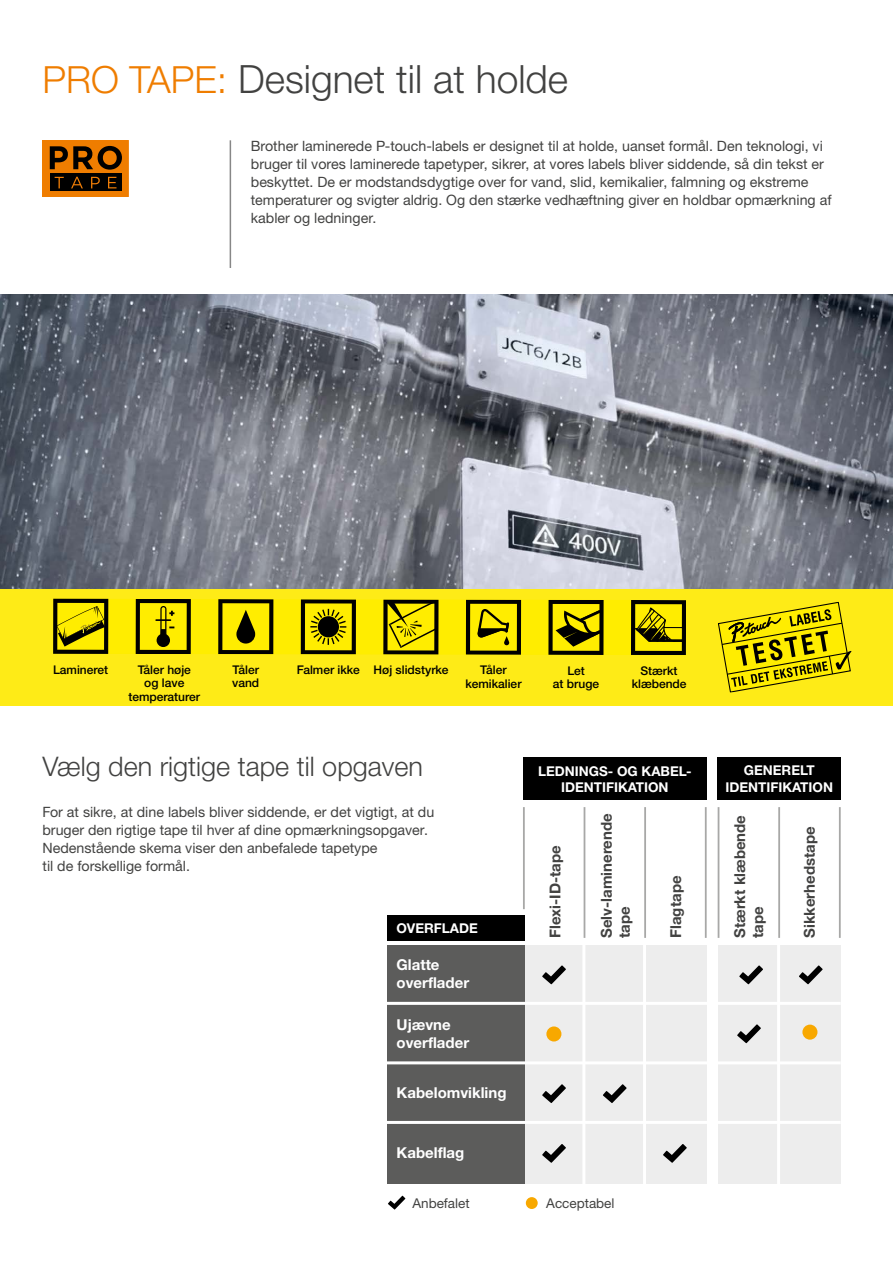
<style>
.page{position:relative;width:893px;height:1263px;background:#fff}
.page>*{position:absolute;margin:0;border:0;box-sizing:border-box;transform-origin:0 0}
.t1{font:300 39px "Helvetica Neue LTW1 G";color:#424241}
.t2{font:300 27px "Helvetica Neue LTW1 G";color:#424241}
.t3{font:700 15px/18px "Helvetica Neue LTW1 G";color:#424241}
.t4{font:700 15px/18px "Helvetica Neue LTW1 G";color:#fff}
.t5{font:14.25px/18px "Helvetica Neue LTW1 G";color:#424241}
.t6{font:700 13.5px/16.5px "Helvetica Neue LTW1 G";color:#fff;text-align:center}
.t7{font:13.5px "Helvetica Neue LTW1 G";color:#424241}
.t8{font:500 12px/13.5px "Helvetica Neue LTW1 G";color:#000;text-align:center}
.s1{font-size:37.5px;color:#ef7d00}
</style>
<div class="page">
<div style="left:0;top:588px;width:893px;height:117px;background:#feeb17"></div>
<svg style="left:53px;top:599px;width:633px;height:56px;background:#b8ab00"></svg>
<img style="left:0;top:294px;width:893px;height:294px">
<div style="left:718px;top:945px;width:123px;height:238px;background:#ededed"></div>
<div style="left:387px;top:915px;width:138px;height:26px;background:#000"></div>
<div style="left:516px;top:945px;width:191px;height:238px;background:#ededed"></div>
<div style="left:802px;top:1024px;width:15px;height:16px;background:#f8a800;border-radius:50%"></div>
<div style="left:387px;top:945px;width:137px;height:238px;background:#5c5c5b"></div>
<hr style="left:387px;top:1061px;width:454px;height:3px;background:#fff">
<hr style="left:387px;top:1121px;width:454px;height:3px;background:#fff">
<hr style="left:777px;top:944px;width:3px;height:254px;background:#fff">
<hr style="left:705px;top:807px;width:2px;height:131px;background:#a8a8a7">
<hr style="left:718px;top:807px;width:1px;height:131px;background:#a8a8a7">
<hr style="left:778px;top:807px;width:2px;height:131px;background:#a8a8a7">
<hr style="left:839px;top:807px;width:2px;height:131px;background:#a8a8a7">
<hr style="left:644px;top:807px;width:2px;height:131px;background:#a8a8a7">
<hr style="left:584px;top:807px;width:1px;height:131px;background:#a8a8a7">
<hr style="left:523px;top:807px;width:2px;height:102px;background:#a8a8a7">
<hr style="left:582px;top:942px;width:3px;height:250px;background:#fff">
<hr style="left:643px;top:940px;width:3px;height:265px;background:#fff">
<div style="left:546px;top:1026px;width:15px;height:15px;background:#f8a800;border-radius:50%"></div>
<svg style="left:799px;top:965px;width:24px;height:19px"></svg>
<svg style="left:737px;top:1024px;width:24px;height:19px"></svg>
<svg style="left:542px;top:965px;width:24px;height:19px"></svg>
<svg style="left:739px;top:965px;width:24px;height:19px"></svg>
<svg style="left:663px;top:1144px;width:24px;height:19px"></svg>
<svg style="left:603px;top:1084px;width:24px;height:19px"></svg>
<svg style="left:542px;top:1084px;width:24px;height:19px"></svg>
<svg style="left:542px;top:1144px;width:24px;height:19px"></svg>
<div style="left:526px;top:1197px;width:12px;height:12px;background:#f8a800;border-radius:50%"></div>
<svg style="left:388px;top:1196px;width:17px;height:13px"></svg>
<div style="left:523px;top:758px;width:184px;height:42px;background:#000"></div>
<div style="left:718px;top:758px;width:123px;height:42px;background:#000"></div>
<hr style="left:387px;top:1002px;width:454px;height:3px;background:#fff">
<svg style="left:718px;top:602px;width:133px;height:91px"></svg>
<div style="left:43px;top:140px;width:86px;height:57px;background:#ef7d00"></div>
<div style="left:50px;top:174px;width:71px;height:17px;background:#000"></div>
<svg style="left:50px;top:146px;width:72px;height:24px"></svg>
<svg style="left:55px;top:177px;width:9px;height:11px"></svg>
<svg style="left:71px;top:177px;width:12px;height:11px"></svg>
<svg style="left:91px;top:177px;width:9px;height:11px"></svg>
<svg style="left:108px;top:177px;width:9px;height:11px"></svg>
<hr style="left:230px;top:140px;width:1px;height:128px;background:#878787">
<h1 class="t1" style="left:43px;top:55px;width:527px"><span class="s1">PRO TAPE:</span> Designet til at holde</h1>
<p class="t5" style="left:251px;top:136px;width:582px">Brother laminerede P-touch-labels er designet til at holde, uanset formål. Den teknologi, vi bruger til vores laminerede tapetyper, sikrer, at vores labels bliver siddende, så din tekst er beskyttet. De er modstandsdygtige over for vand, slid, kemikalier, falmning og ekstreme temperaturer og svigter aldrig. Og den stærke vedhæftning giver en holdbar opmærkning af kabler og ledninger.</p>
<p class="t8" style="left:53px;top:662px;width:57px">Lamineret</p>
<p class="t8" style="left:129px;top:663px;width:73px">Tåler høje<br>og lave temperaturer</p>
<p class="t8" style="left:232px;top:663px;width:28px">Tåler</p>
<p class="t8" style="left:297px;top:663px;width:153px">Falmer ikke Høj slidstyrke</p>
<p class="t8" style="left:232px;top:676px;width:29px">vand</p>
<p class="t8" style="left:465px;top:663px;width:58px">Tåler kemikalier</p>
<p class="t8" style="left:553px;top:664px;width:48px">Let<br>at bruge</p>
<p class="t8" style="left:632px;top:664px;width:56px">Stærkt klæbende</p>
<h2 class="t2" style="left:43px;top:750px;width:382px">Vælg den rigtige tape til opgaven</h2>
<p class="t5" style="left:43px;top:803px;width:393px">For at sikre, at dine labels bliver siddende, er det vigtigt, at du bruger den rigtige tape til hver af dine opmærkningsopgaver.<br>Nedenstående skema viser den anbefalede tapetype<br>til de forskellige formål.</p>
<p class="t6" style="left:397px;top:920px;width:83px">OVERFLADE</p>
<p class="t4" style="left:397px;top:956px;width:74px">Glatte overflader</p>
<p class="t4" style="left:397px;top:1015px;width:74px">Ujævne overflader</p>
<p class="t4" style="left:397px;top:1084px;width:111px">Kabelomvikling</p>
<p class="t6" style="left:538px;top:763px;width:155px">LEDNINGS- OG KABEL-<br>IDENTIFIKATION</p>
<p class="t6" style="left:725px;top:762px;width:109px">GENERELT<br>IDENTIFIKATION</p>
<p class="t3" style="left:546px;top:938px;width:94px;rotate:-90deg">Flexi-ID-tape</p>
<p class="t3" style="left:597px;top:938px;width:126px;rotate:-90deg">Selv-laminerende tape</p>
<p class="t3" style="left:667px;top:938px;width:64px;rotate:-90deg">Flagtape</p>
<p class="t3" style="left:731px;top:938px;width:124px;rotate:-90deg">Stærkt klæbende tape</p>
<p class="t3" style="left:800px;top:938px;width:113px;rotate:-90deg">Sikkerhedstape</p>
<p class="t4" style="left:397px;top:1144px;width:69px">Kabelflag</p>
<p class="t7" style="left:412px;top:1195px;width:59px">Anbefalet</p>
<p class="t7" style="left:546px;top:1195px;width:70px">Acceptabel</p>
</div>
